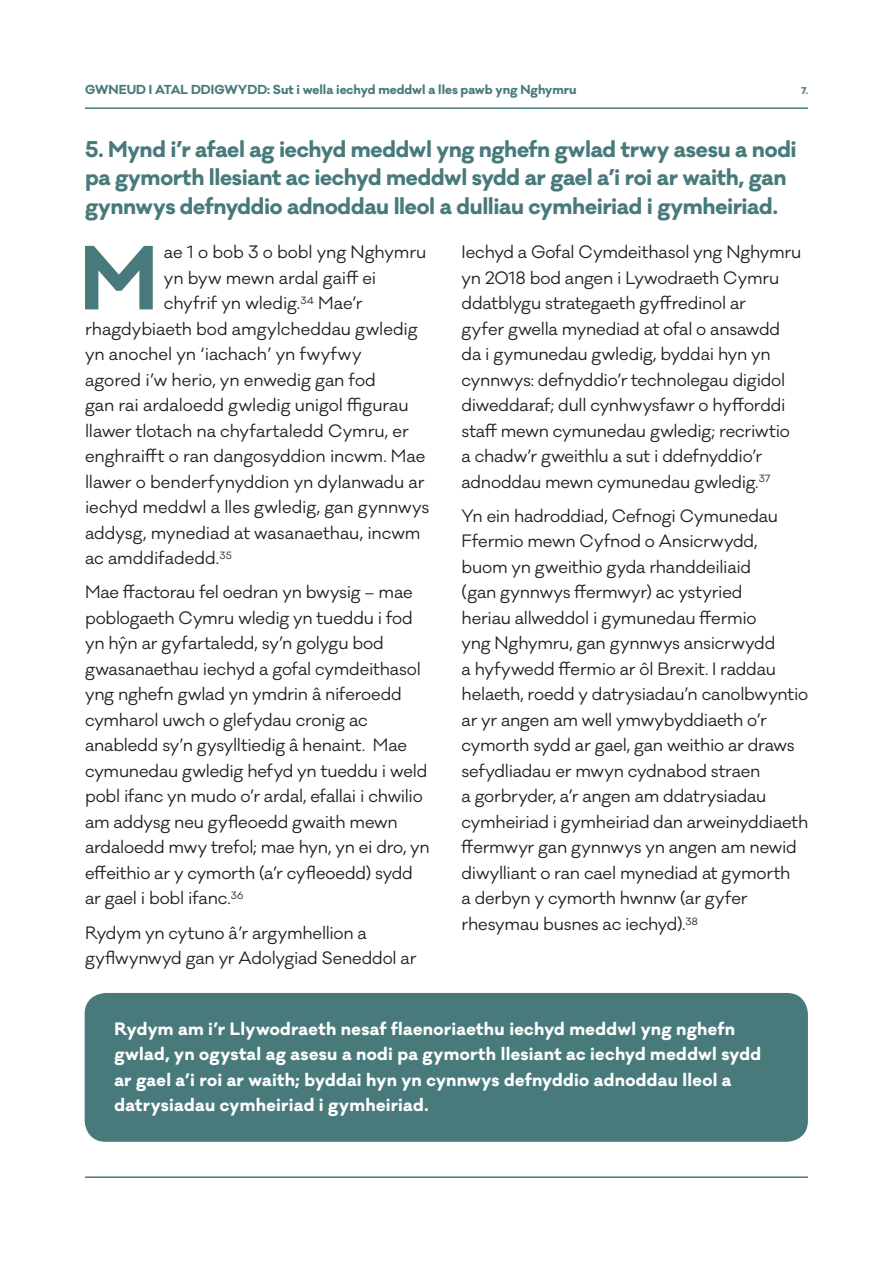
<style>
.page{position:relative;width:893px;height:1263px;background:#fff}
.page>*{position:absolute;margin:0;border:0;box-sizing:border-box;transform-origin:0 0}
.t1{font:700 83.55px "Galano Classic";color:#487a7b}
.t2{font:700 21px/28.5px "Galano Classic";letter-spacing:-.015em;color:#487a7b}
.t3{font:16.5px/25.5px "Galano Classic";letter-spacing:-.015em;color:#231f20}
.t4{font:700 16.5px/25.5px "Galano Classic";letter-spacing:.02em;color:#fff}
.t5{font:700 12px "Galano Classic";color:#487a7b}
.t6{font:700 9px "Galano Classic";color:#487a7b}
</style>
<div class="page">
<hr style="left:85px;top:107px;width:723px;height:2px;background:#487a7b">
<hr style="left:85px;top:1176px;width:723px;height:2px;background:#487a7b">
<div style="left:85px;top:993px;width:723px;height:149px;background:#487a7b;border-radius:21px"></div>
<p class="t5" style="left:85px;top:81px;width:493px">GWNEUD I ATAL DDIGWYDD: Sut i wella iechyd meddwl a lles pawb yng Nghymru</p>
<p class="t6" style="left:801px;top:85px;width:8px">7.</p>
<p class="t2" style="left:85px;top:135px;width:713px">5. Mynd i’r afael ag iechyd meddwl yng nghefn gwlad trwy asesu a nodi pa gymorth llesiant ac iechyd meddwl sydd ar gael a’i roi ar waith, gan gynnwys defnyddio adnoddau lleol a dulliau cymheiriad i gymheiriad.</p>
<h1 class="t1" style="left:80px;top:222px;width:80px">M</h1>
<p class="t3" style="left:164px;top:240px;width:264px">ae 1 o bob 3 o bobl yng Nghymru</p>
<p class="t3" style="left:462px;top:240px;width:341px">Iechyd a Gofal Cymdeithasol yng Nghymru yn 2018 bod angen i Lywodraeth Cymru ddatblygu strategaeth gyffredinol ar<br>gyfer gwella mynediad at ofal o ansawdd da i gymunedau gwledig, byddai hyn yn cynnwys: defnyddio’r technolegau digidol diweddaraf; dull cynhwysfawr o hyfforddi staff mewn cymunedau gwledig; recriwtio a chadw’r gweithlu a sut i ddefnyddio’r adnoddau mewn cymunedau gwledig.<sup>37</sup></p>
<p class="t3" style="left:462px;top:503px;width:348px">Yn ein hadroddiad, Cefnogi Cymunedau Ffermio mewn Cyfnod o Ansicrwydd,<br>buom yn gweithio gyda rhanddeiliaid<br>(gan gynnwys ffermwyr) ac ystyried<br>heriau allweddol i gymunedau ffermio<br>yng Nghymru, gan gynnwys ansicrwydd<br>a hyfywedd ffermio ar ôl Brexit. I raddau helaeth, roedd y datrysiadau’n canolbwyntio ar yr angen am well ymwybyddiaeth o’r cymorth sydd ar gael, gan weithio ar draws sefydliadau er mwyn cydnabod straen<br>a gorbryder, a’r angen am ddatrysiadau cymheiriad i gymheiriad dan arweinyddiaeth ffermwyr gan gynnwys yn angen am newid diwylliant o ran cael mynediad at gymorth<br>a derbyn y cymorth hwnnw (ar gyfer rhesymau busnes ac iechyd).<sup>38</sup></p>
<p class="t3" style="left:164px;top:265px;width:214px">yn byw mewn ardal gaiff ei</p>
<p class="t3" style="left:164px;top:291px;width:200px">chyfrif yn wledig.<sup>34</sup> Mae’r</p>
<p class="t3" style="left:85px;top:316px;width:334px">rhagdybiaeth bod amgylcheddau gwledig</p>
<p class="t3" style="left:85px;top:342px;width:278px">yn anochel yn ‘iachach’ yn fwyfwy</p>
<p class="t3" style="left:85px;top:367px;width:292px">agored i’w herio, yn enwedig gan fod</p>
<p class="t3" style="left:85px;top:393px;width:325px">gan rai ardaloedd gwledig unigol ffigurau</p>
<p class="t3" style="left:85px;top:418px;width:325px">llawer tlotach na chyfartaledd Cymru, er</p>
<p class="t3" style="left:85px;top:444px;width:342px">enghraifft o ran dangosyddion incwm. Mae</p>
<p class="t3" style="left:85px;top:469px;width:341px">llawer o benderfynyddion yn dylanwadu ar</p>
<p class="t3" style="left:85px;top:495px;width:346px">iechyd meddwl a lles gwledig, gan gynnwys</p>
<p class="t3" style="left:85px;top:520px;width:337px">addysg, mynediad at wasanaethau, incwm</p>
<p class="t3" style="left:85px;top:546px;width:148px">ac amddifadedd.<sup>35</sup></p>
<p class="t3" style="left:85px;top:580px;width:346px">Mae ffactorau fel oedran yn bwysig – mae poblogaeth Cymru wledig yn tueddu i fod yn hŷn ar gyfartaledd, sy’n golygu bod gwasanaethau iechyd a gofal cymdeithasol yng nghefn gwlad yn ymdrin â niferoedd cymharol uwch o glefydau cronig ac anabledd sy’n gysylltiedig â henaint. Mae cymunedau gwledig hefyd yn tueddu i weld pobl ifanc yn mudo o’r ardal, efallai i chwilio am addysg neu gyfleoedd gwaith mewn ardaloedd mwy trefol; mae hyn, yn ei dro, yn effeithio ar y cymorth (a’r cyfleoedd) sydd ar gael i bobl ifanc.<sup>36</sup></p>
<p class="t3" style="left:85px;top:920px;width:333px">Rydym yn cytuno â’r argymhellion a gyflwynwyd gan yr Adolygiad Seneddol ar</p>
<p class="t4" style="left:114px;top:1016px;width:648px">Rydym am i’r Llywodraeth nesaf flaenoriaethu iechyd meddwl yng nghefn gwlad, yn ogystal ag asesu a nodi pa gymorth llesiant ac iechyd meddwl sydd ar gael a’i roi ar waith; byddai hyn yn cynnwys defnyddio adnoddau lleol a datrysiadau cymheiriad i gymheiriad.</p>
</div>
